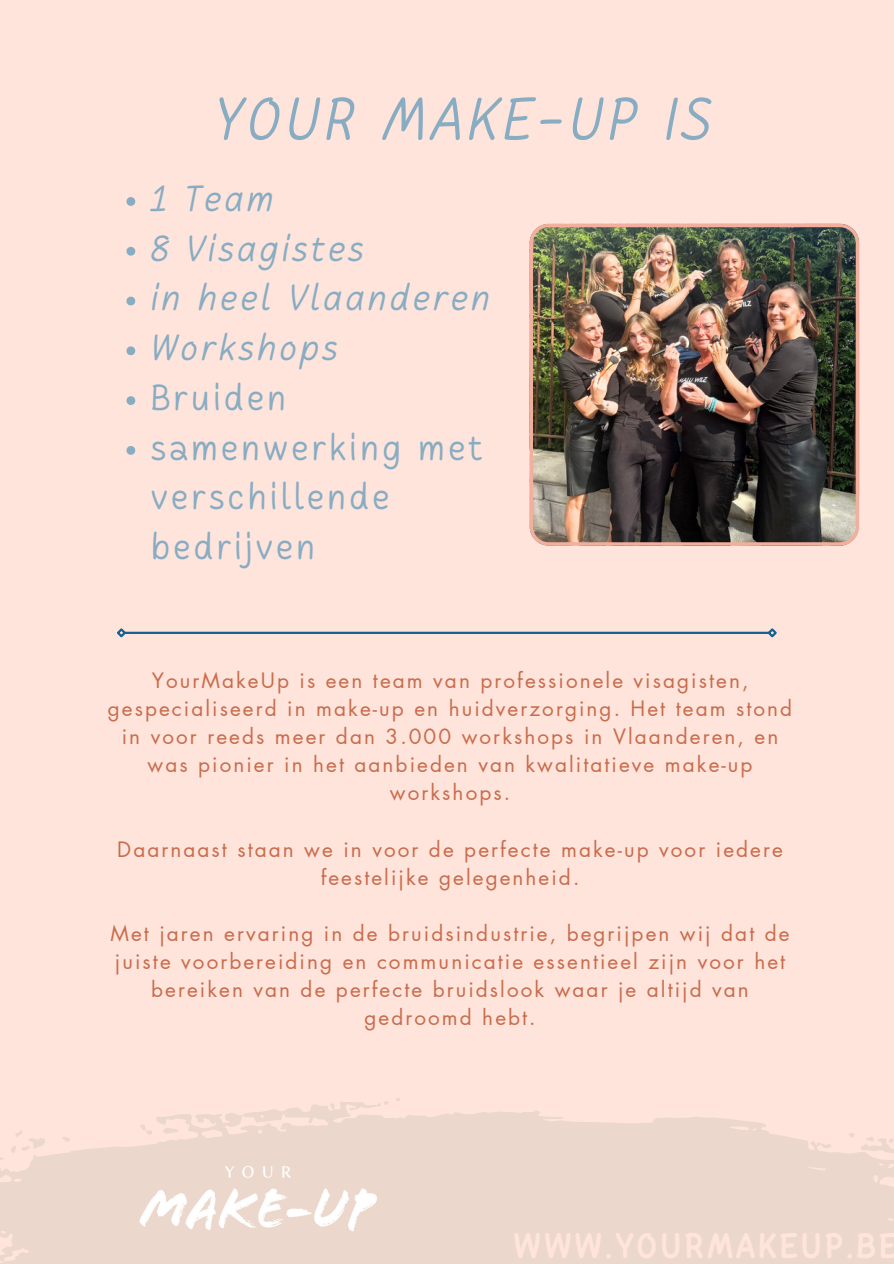
<style>
.page{position:relative;width:894px;height:1264px;background:#fff}
.page>*{position:absolute;margin:0;border:0;box-sizing:border-box;transform-origin:0 0}
.t1{font:italic 59.25px "Cakerolli";letter-spacing:.08em;color:#88acc2}
.t2{font:36.15px/49.8px "Cakerolli";letter-spacing:.08em;color:#88acc2}
.t3{font:italic 36.15px "Cakerolli";letter-spacing:.08em;color:#88acc2}
.t4{font:20.7px/28.2px "Futura LT Pro";letter-spacing:.1em;color:#c86c4c;text-align:center}
</style>
<div class="page">
<div style="left:0;top:0;width:893px;height:1263px;background:#ffe4dc"></div>
<img style="left:529px;top:224px;width:329px;height:321px">
<svg style="left:126px;top:197px;width:9px;height:9px"></svg>
<svg style="left:126px;top:247px;width:9px;height:9px"></svg>
<svg style="left:126px;top:297px;width:9px;height:8px"></svg>
<svg style="left:126px;top:346px;width:9px;height:9px"></svg>
<svg style="left:126px;top:396px;width:9px;height:9px"></svg>
<svg style="left:126px;top:446px;width:9px;height:9px"></svg>
<hr style="left:124px;top:631px;width:645px;height:3px;background:#15618f">
<svg style="left:117px;top:628px;width:11px;height:10px"></svg>
<svg style="left:765px;top:628px;width:12px;height:10px"></svg>
<svg style="left:0;top:1111px;width:893px;height:152px;background:#edd8cd"></svg>
<svg style="left:816px;top:1141px;width:15px;height:8px"></svg>
<svg style="left:62px;top:1136px;width:8px;height:5px"></svg>
<svg style="left:11px;top:1129px;width:34px;height:23px"></svg>
<svg style="left:848px;top:1132px;width:6px;height:5px"></svg>
<svg style="left:384px;top:1101px;width:4px;height:4px"></svg>
<svg style="left:860px;top:1133px;width:34px;height:20px"></svg>
<img style="left:130px;top:1102px;width:254px;height:161px">
<p class="t1" style="left:214px;top:95px;width:498px">YOUR MAKE-UP IS</p>
<p class="t3" style="left:151px;top:184px;width:125px">1 Team</p>
<p class="t3" style="left:151px;top:233px;width:215px">8 Visagistes</p>
<p class="t3" style="left:151px;top:283px;width:341px">in heel Vlaanderen</p>
<p class="t3" style="left:151px;top:333px;width:189px">Workshops</p>
<p class="t2" style="left:151px;top:376px;width:137px">Bruiden</p>
<p class="t2" style="left:151px;top:426px;width:333px">samenwerking met verschillende bedrijven</p>
<p class="t4" style="left:108px;top:667px;width:685px">YourMakeUp is een team van professionele visagisten, gespecialiseerd in make-up en huidverzorging. Het team stond in voor reeds meer dan 3.000 workshops in Vlaanderen, en was pionier in het aanbieden van kwalitatieve make-up workshops.</p>
<p class="t4" style="left:117px;top:835px;width:666px">Daarnaast staan we in voor de perfecte make-up voor iedere feestelijke gelegenheid.</p>
<p class="t4" style="left:110px;top:920px;width:680px">Met jaren ervaring in de bruidsindustrie, begrijpen wij dat de juiste voorbereiding en communicatie essentieel zijn voor het bereiken van de perfecte bruidslook waar je altijd van gedroomd hebt.</p>
</div>
